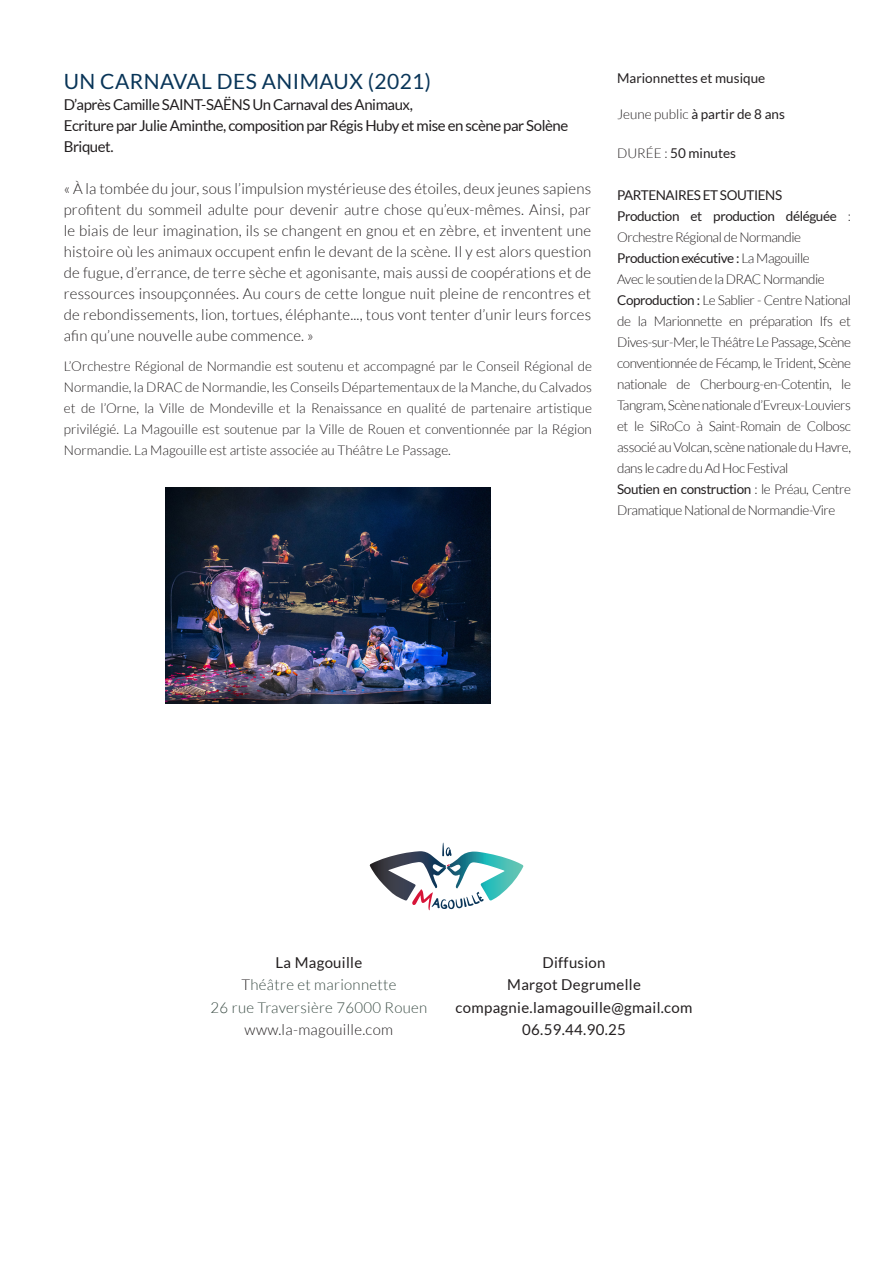
<style>
.page{position:relative;width:893px;height:1263px;background:#fff}
.page>*{position:absolute;margin:0;border:0;box-sizing:border-box;transform-origin:0 0}
.t1{font:21px "Lato";letter-spacing:.02em;color:#093558}
.t2{font:300 15px/21px "Lato";letter-spacing:.01em;color:#231f20;text-align:justify}
.t3{font:15px/21px "Lato";letter-spacing:-.03em;color:#231f20}
.t4{font:15px "Lato";letter-spacing:.02em;color:#231f20}
.t5{font:300 15px "Lato";letter-spacing:.02em;color:#3a4c44}
.t6{font:300 13.5px/21px "Lato";letter-spacing:-.03em;color:#231f20;text-align:justify}
.t7{font:13.5px/21px "Lato";letter-spacing:-.03em;color:#231f20}
.t8{font:13.5px "Lato";color:#231f20}
.s1{font-weight:300}
.s2{font-weight:400}
.s3{color:#231f20}
</style>
<div class="page">
<img style="left:165px;top:487px;width:325px;height:217px">
<svg style="left:369px;top:843px;width:155px;height:67px"></svg>
<p class="t1" style="left:64px;top:70px;width:369px">UN CARNAVAL DES ANIMAUX (2021)</p>
<p class="t3" style="left:64px;top:94px;width:351px">D’après Camille SAINT-SAËNS Un Carnaval des Animaux,</p>
<p class="t3" style="left:64px;top:115px;width:506px">Ecriture par Julie Aminthe, composition par Régis Huby et mise en scène par Solène<br>Briquet.</p>
<p class="t2" style="left:64px;top:178px;width:529px">« À la tombée du jour, sous l’impulsion mystérieuse des étoiles, deux jeunes sapiens profitent du sommeil adulte pour devenir autre chose qu’eux-mêmes. Ainsi, par le biais de leur imagination, ils se changent en gnou et en zèbre, et inventent une histoire où les animaux occupent enfin le devant de la scène. Il y est alors question de fugue, d’errance, de terre sèche et agonisante, mais aussi de coopérations et de ressources insoupçonnées. Au cours de cette longue nuit pleine de rencontres et de rebondissements, lion, tortues, éléphante..., tous vont tenter d’unir leurs forces afin qu’une nouvelle aube commence. »</p>
<p class="t6" style="left:64px;top:356px;width:529px">L’Orchestre Régional de Normandie est soutenu et accompagné par le Conseil Régional de Normandie, la DRAC de Normandie, les Conseils Départementaux de la Manche, du Calvados et de l’Orne, la Ville de Mondeville et la Renaissance en qualité de partenaire artistique privilégié. La Magouille est soutenue par la Ville de Rouen et conventionnée par la Région Normandie. La Magouille est artiste associée au Théâtre Le Passage.</p>
<p class="t8" style="left:617px;top:70px;width:150px">Marionnettes et musique</p>
<p class="t8" style="left:617px;top:106px;width:169px"><span class="s1">Jeune public</span> à partir de 8 ans</p>
<p class="t8" style="left:617px;top:145px;width:120px"><span class="s1">DURÉE :</span> 50 minutes</p>
<p class="t7" style="left:617px;top:184px;width:167px">PARTENAIRES ET SOUTIENS</p>
<p class="t7" style="left:617px;top:205px;width:235px">Production et production déléguée <span class="s1">:<br>Orchestre Régional de Normandie</span></p>
<p class="t7" style="left:617px;top:247px;width:194px">Production exécutive : <span class="s1">La Magouille</span></p>
<p class="t6" style="left:617px;top:269px;width:209px">Avec le soutien de la DRAC Normandie</p>
<p class="t6" style="left:617px;top:290px;width:235px"><span class="s2">Coproduction :</span> Le Sablier - Centre National de la Marionnette en préparation Ifs et Dives-sur-Mer, le Théâtre Le Passage, Scène conventionnée de Fécamp, le Trident, Scène nationale de Cherbourg-en-Cotentin, le Tangram, Scène nationale d’Evreux-Louviers et le SiRoCo à Saint-Romain de Colbosc associé au Volcan, scène nationale du Havre, dans le cadre du Ad Hoc Festival</p>
<p class="t6" style="left:617px;top:479px;width:235px"><span class="s2">Soutien en construction</span> : le Préau, Centre<br>Dramatique National de Normandie-Vire</p>
<p class="t4" style="left:276px;top:954px;width:88px">La Magouille</p>
<p class="t5" style="left:241px;top:976px;width:156px"><span class="s3">T</span>héâtre et marionnette</p>
<p class="t5" style="left:211px;top:999px;width:218px">26 rue Traversière 76000 Rouen</p>
<p class="t2" style="left:245px;top:1019px;width:150px">www.la-magouille.com</p>
<p class="t4" style="left:543px;top:954px;width:65px">Diffusion</p>
<p class="t4" style="left:507px;top:976px;width:135px">Margot Degrumelle</p>
<p class="t4" style="left:456px;top:999px;width:238px">compagnie.lamagouille@gmail.com</p>
<p class="t3" style="left:522px;top:1019px;width:105px">06.59.44.90.25</p>
</div>
